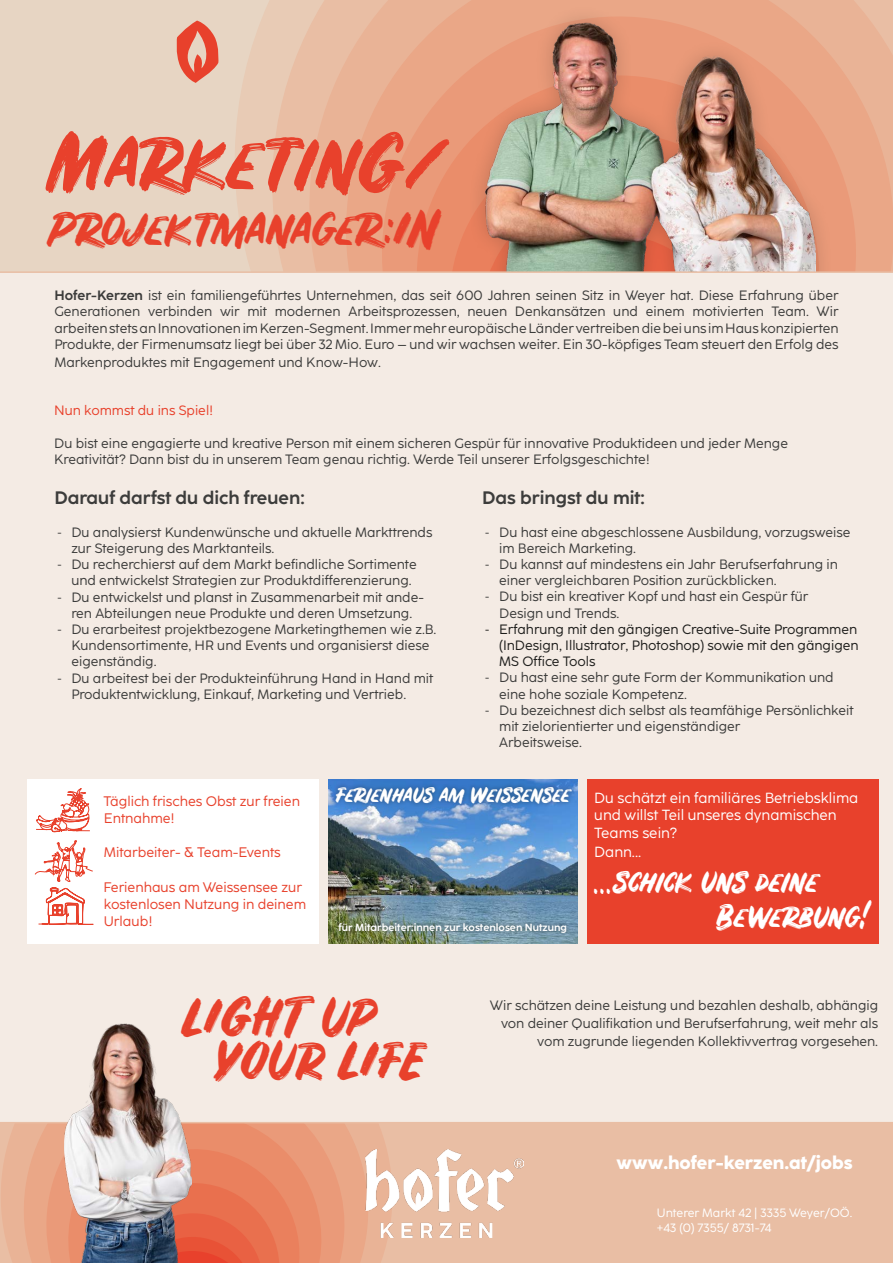
<style>
.page{position:relative;width:893px;height:1263px;background:#fff}
.page>*{position:absolute;margin:0;border:0;box-sizing:border-box;transform-origin:0 0}
.t1{font:75px "Rustico";letter-spacing:.01em;color:#e8412c}
.t2{font:49.65px/43.2px "Rustico";color:#e8412c}
.t3{font:46.5px "Rustico";letter-spacing:-.01em;color:#e8412c}
.t4{font:29.25px/35.1px "Rustico";color:#fff}
.t5{font:20.7px "Rustico";color:#fff}
.t6{font:700 18px "Coco Sharp";color:#3c3c3b}
.t7{font:800 18px "Coco Sharp";color:#fff}
.t8{font:14.7px/17.9px "Coco Sharp";color:#fff}
.t9{font:13.8px/17.2px "Coco Sharp";color:#e8412c}
.t10{font:13.5px/16.2px "Coco Sharp";color:#3c3c3b}
.t11{font:13.5px/16.2px "Coco Sharp";color:#1d1d1b;text-align:justify}
.t12{font:13.5px "Coco Sharp";color:#e8412c}
.t13{font:12px/14.4px "Coco Sharp";color:#fff}
.t14{font:700 10.35px "Coco Sharp";color:#fff}
.s1{font-weight:700}
.s2{font-family:"PT Sans"}
</style>
<div class="page">
<div style="left:0;top:909px;width:893px;height:354px;background:#e9bea4"></div>
<svg style="left:1px;top:1127px;width:387px;height:136px;fill:#e9b396"></svg>
<svg style="left:13px;top:1124px;width:366px;height:139px;fill:#e9b396"></svg>
<svg style="left:34px;top:1123px;width:323px;height:140px;background:#e9a585"></svg>
<svg style="left:54px;top:1123px;width:281px;height:140px;background:#e99a79"></svg>
<svg style="left:191px;top:1135px;width:122px;height:128px;background:#e97c5a"></svg>
<div style="left:0;top:0;width:893px;height:376px;background:#e7d5c3"></div>
<svg style="left:235px;top:17px;width:28px;height:254px;fill:#e8cbb5"></svg>
<svg style="left:263px;top:0;width:33px;height:271px;fill:#e8cbb5"></svg>
<svg style="left:296px;top:0;width:33px;height:271px;background:#e8bba1"></svg>
<svg style="left:329px;top:0;width:564px;height:271px;background:#e9b295"></svg>
<svg style="left:362px;top:0;width:514px;height:271px;background:#e9ab8c"></svg>
<svg style="left:395px;top:53px;width:446px;height:218px;background:#e9a07f"></svg>
<svg style="left:427px;top:110px;width:40px;height:161px;background:#ea916f"></svg>
<div style="left:467px;top:5px;width:366px;height:359px;background:#1d1d1b;opacity:.21"></div>
<img style="left:485px;top:21px;width:330px;height:250px">
<div style="left:0;top:271px;width:893px;height:851px;background:#f4ebe4"></div>
<img style="left:65px;top:1022px;width:126px;height:241px">
<img style="left:366px;top:1149px;width:157px;height:89px">
<svg style="left:176px;top:21px;width:43px;height:62px"></svg>
<div style="left:28px;top:779px;width:291px;height:164px;background:#fff"></div>
<svg style="left:36px;top:788px;width:54px;height:45px"></svg>
<svg style="left:34px;top:840px;width:60px;height:85px"></svg>
<div style="left:587px;top:779px;width:291px;height:164px;background:#e8412c"></div>
<img style="left:328px;top:779px;width:249px;height:164px">
<div style="left:331px;top:782px;width:246px;height:155px;background:#1d1d1b;opacity:.33"></div>
<h1 class="t1" style="left:49px;top:119px;width:399px">MARKETING/</h1>
<h3 class="t3" style="left:49px;top:202px;width:391px">PROJEKTMANAGER:IN</h3>
<p class="t10" style="left:54px;top:287px;width:786px;text-align:justify"><span class="s1">Hofer-Kerzen</span> ist ein familiengeführtes Unternehmen, das seit 600 Jahren seinen Sitz in Weyer hat. Diese Erfahrung über Generationen verbinden wir mit modernen Arbeitsprozessen, neuen Denkansätzen und einem motivierten Team. Wir arbeiten stets an Innovationen im Kerzen-Segment. Immer mehr europäische Länder vertreiben die bei uns im Haus konzipierten Produkte, der Firmenumsatz liegt bei über 32 Mio. Euro – und wir wachsen weiter. Ein 30-köpfiges Team steuert den Erfolg des</p>
<p class="t10" style="left:54px;top:354px;width:328px">Markenproduktes mit Engagement und Know-How.</p>
<p class="t12" style="left:54px;top:403px;width:161px">Nun kommst du ins Spiel!</p>
<p class="t10" style="left:54px;top:435px;width:735px">Du bist eine engagierte und kreative Person mit einem sicheren Gespür für innovative Produktideen und jeder Menge<br>Kreativität? Dann bist du in unserem Team genau richtig. Werde Teil unserer Erfolgsgeschichte!</p>
<h3 class="t6" style="left:54px;top:487px;width:252px">Darauf darfst du dich freuen:</h3>
<p class="t10" style="left:71px;top:524px;width:363px;text-indent:-14px"><span class="s2">-</span> Du analysierst Kundenwünsche und aktuelle Markttrends zur Steigerung des Marktanteils.</p>
<p class="t10" style="left:71px;top:556px;width:347px;text-indent:-14px"><span class="s2">-</span> Du recherchierst auf dem Markt befindliche Sortimente und entwickelst Strategien zur Produktdifferenzierung.</p>
<p class="t10" style="left:57px;top:589px;width:368px;text-align:center"><span class="s2">-</span> Du entwickelst und planst in Zusammenarbeit mit ande&shy;ren Abteilungen neue Produkte und deren Umsetzung.</p>
<p class="t10" style="left:71px;top:621px;width:367px;text-indent:-14px"><span class="s2">-</span> Du erarbeitest projektbezogene Marketingthemen wie z.B.<br>Kundensortimente, HR und Events und organisierst diese eigenständig.</p>
<p class="t10" style="left:71px;top:670px;width:363px;text-indent:-14px"><span class="s2">-</span> Du arbeitest bei der Produkteinführung Hand in Hand mit<br>Produktentwicklung, Einkauf, Marketing und Vertrieb.</p>
<h3 class="t6" style="left:482px;top:487px;width:164px">Das bringst du mit:</h3>
<p class="t10" style="left:499px;top:524px;width:353px;text-indent:-14px"><span class="s2">-</span> Du hast eine abgeschlossene Ausbildung, vorzugsweise im Bereich Marketing.</p>
<p class="t10" style="left:499px;top:556px;width:340px;text-indent:-14px"><span class="s2">-</span> Du kannst auf mindestens ein Jahr Berufserfahrung in einer vergleichbaren Position zurückblicken.</p>
<p class="t10" style="left:499px;top:588px;width:311px;text-indent:-14px"><span class="s2">-</span> Du bist ein kreativer Kopf und hast ein Gespür für<br>Design und Trends.</p>
<p class="t11" style="left:499px;top:621px;width:361px;text-indent:-14px"><span class="s2">-</span> Erfahrung mit den gängigen Creative-Suite Programmen (InDesign, Illustrator, Photoshop) sowie mit den gängigen MS Office Tools</p>
<p class="t10" style="left:499px;top:669px;width:336px;text-indent:-14px"><span class="s2">-</span> Du hast eine sehr gute Form der Kommunikation und eine hohe soziale Kompetenz.</p>
<p class="t10" style="left:499px;top:702px;width:356px;text-indent:-14px"><span class="s2">-</span> Du bezeichnest dich selbst als teamfähige Persönlichkeit mit zielorientierter und eigenständiger<br>Arbeitsweise.</p>
<p class="t9" style="left:104px;top:792px;width:198px">Täglich frisches Obst zur freien<br>Entnahme!</p>
<p class="t9" style="left:104px;top:844px;width:178px">Mitarbeiter- &amp; Team-Events</p>
<p class="t9" style="left:104px;top:878px;width:204px">Ferienhaus am Weissensee zur kostenlosen Nutzung in deinem<br>Urlaub!</p>
<h3 class="t5" style="left:336px;top:783px;width:236px">FERIENHAUS AM WEISSENSEE</h3>
<p class="t14" style="left:339px;top:921px;width:230px">für Mitarbeiter:innen zur kostenlosen Nutzung</p>
<p class="t8" style="left:594px;top:789px;width:266px">Du schätzt ein familiäres Betriebsklima und willst Teil unseres dynamischen<br>Teams sein?<br>Dann...</p>
<h3 class="t4" style="left:717px;top:864px;width:153px;text-indent:-123px">...SCHICK UNS DEINE<br>BEWERBUNG!</h3>
<h2 class="t2" style="left:214px;top:995px;width:213px;text-indent:-30px">LIGHT UP<br>YOUR LIFE</h2>
<p class="t10" style="left:490px;top:996px;width:390px;line-height:18px;text-align:right">Wir schätzen deine Leistung und bezahlen deshalb, abhängig von deiner Qualifikation und Berufserfahrung, weit mehr als vom zugrunde liegenden Kollektivvertrag vorgesehen.</p>
<h3 class="t7" style="left:617px;top:1152px;width:237px">www.hofer-kerzen.at/jobs</h3>
<p class="t13" style="left:657px;top:1206px;width:197px">Unterer Markt 42 | 3335 Weyer/OÖ. +43 (0) 7355/ 8731-74</p>
</div>
